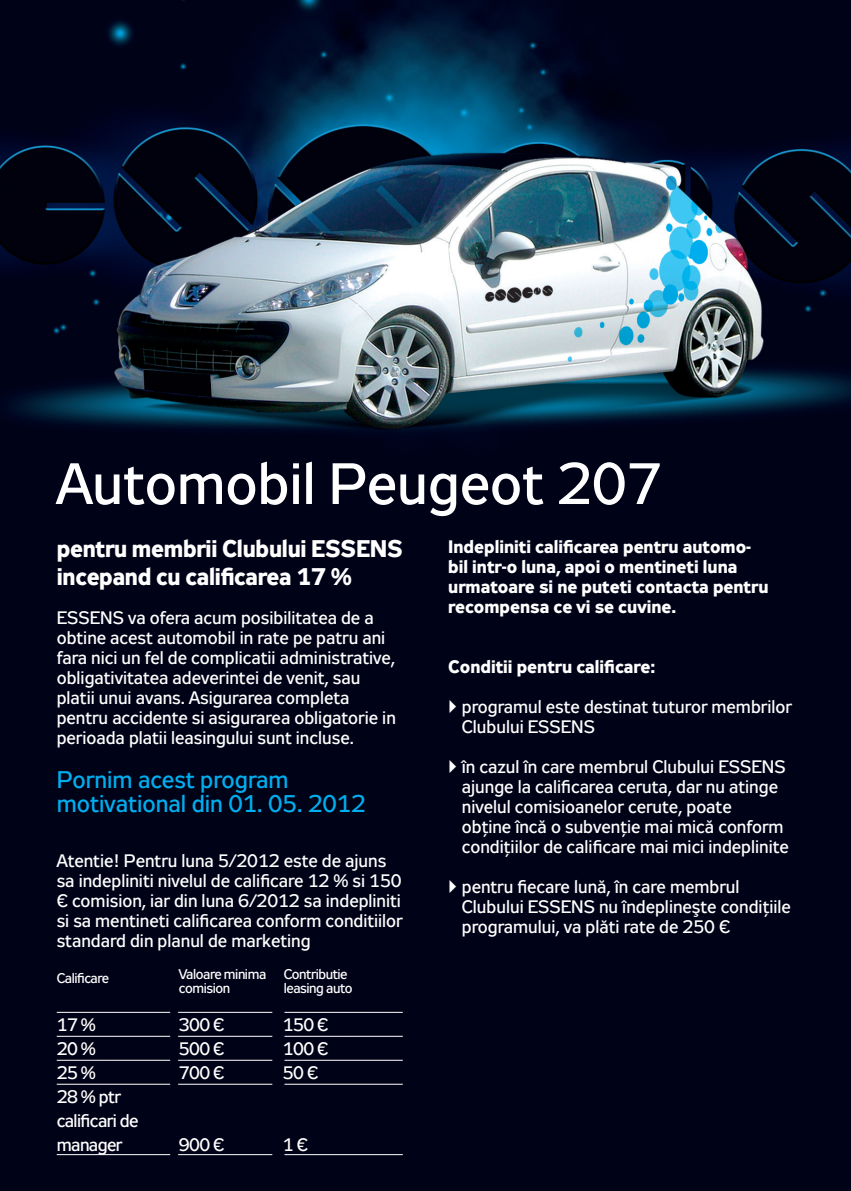
<style>
.page{position:relative;width:851px;height:1191px;background:#fff}
.page>*{position:absolute;margin:0;border:0;box-sizing:border-box;transform-origin:0 0}
.t1{font:58px "Zeppelin 32";color:#fff}
.t2{font:700 24px/28px "Zeppelin 32";letter-spacing:-.01em;color:#fff}
.t3{font:24px/24px "Zeppelin 32";color:#00aeef}
.t4{font:18px/20px "Zeppelin 32";color:#fff}
.t5{font:700 18px/20px "Zeppelin 32";color:#fff}
.t6{font:18px/24px "Zeppelin 32";letter-spacing:-.03em;color:#fff}
.t7{font:14px/14px "Zeppelin 32";letter-spacing:-.03em;color:#fff}
</style>
<div class="page">
<img style="left:0;top:0;width:850px;height:1191px">
<hr style="left:57px;top:1011px;width:113px;height:1px;background:#fff">
<hr style="left:178px;top:1011px;width:94px;height:1px;background:#fff">
<hr style="left:284px;top:1011px;width:119px;height:1px;background:#fff">
<hr style="left:57px;top:1035px;width:113px;height:1px;background:#fff">
<hr style="left:178px;top:1035px;width:94px;height:1px;background:#fff">
<hr style="left:284px;top:1035px;width:119px;height:1px;background:#fff">
<hr style="left:57px;top:1059px;width:113px;height:1px;background:#fff">
<hr style="left:178px;top:1059px;width:94px;height:1px;background:#fff">
<hr style="left:284px;top:1059px;width:119px;height:1px;background:#fff">
<hr style="left:57px;top:1083px;width:113px;height:1px;background:#fff">
<hr style="left:178px;top:1083px;width:94px;height:1px;background:#fff">
<hr style="left:284px;top:1083px;width:119px;height:1px;background:#fff">
<hr style="left:57px;top:1154px;width:113px;height:1px;background:#fff">
<hr style="left:178px;top:1154px;width:94px;height:1px;background:#fff">
<hr style="left:284px;top:1154px;width:119px;height:1px;background:#fff">
<svg style="left:449px;top:699px;width:7px;height:13px"></svg>
<svg style="left:449px;top:759px;width:7px;height:13px"></svg>
<svg style="left:449px;top:879px;width:7px;height:13px"></svg>
<h1 class="t1" style="left:57px;top:452px;width:606px">Automobil Peugeot 207</h1>
<h2 class="t2" style="left:57px;top:535px;width:347px">pentru membrii Clubului ESSENS incepand cu calificarea 17 %</h2>
<p class="t5" style="left:448px;top:536px;width:322px">Indepliniti calificarea pentru automo&shy;bil intr-o luna, apoi o mentineti luna urmatoare si ne puteti contacta pentru recompensa ce vi se cuvine.</p>
<p class="t4" style="left:57px;top:607px;width:340px">ESSENS va ofera acum posibilitatea de a obtine acest automobil in rate pe patru ani fara nici un fel de complicatii administrative, obligativitatea adeverintei de venit, sau platii unui avans. Asigurarea completa pentru accidente si asigurarea obligatorie in perioada platii leasingului sunt incluse.</p>
<h2 class="t3" style="left:57px;top:767px;width:310px">Pornim acest program motivational din 01. 05. 2012</h2>
<p class="t5" style="left:448px;top:656px;width:209px">Conditii pentru calificare:</p>
<p class="t4" style="left:462px;top:696px;width:331px">programul este destinat tuturor membrilor<br>Clubului ESSENS</p>
<p class="t4" style="left:462px;top:756px;width:328px">în cazul în care membrul Clubului ESSENS ajunge la calificarea ceruta, dar nu atinge nivelul comisioanelor cerute, poate<br>obţine încă o subvenţie mai mică conform condiţiilor de calificare mai mici indeplinite</p>
<p class="t4" style="left:462px;top:876px;width:330px">pentru fiecare lună, în care membrul<br>Clubului ESSENS nu îndeplineşte condiţiile programului, va plăti rate de 250 €</p>
<p class="t4" style="left:57px;top:850px;width:347px">Atentie! Pentru luna 5/2012 este de ajuns sa indepliniti nivelul de calificare 12 % si 150 € comision, iar din luna 6/2012 sa indepliniti si sa mentineti calificarea conform conditiilor standard din planul de marketing</p>
<p class="t7" style="left:179px;top:967px;width:89px">Valoare minima comision</p>
<p class="t7" style="left:284px;top:967px;width:70px">Contributie leasing auto</p>
<p class="t7" style="left:57px;top:971px;width:54px">Calificare</p>
<p class="t4" style="left:57px;top:1015px;width:41px">17 %</p>
<p class="t4" style="left:179px;top:1015px;width:47px">300 €</p>
<p class="t4" style="left:283px;top:1015px;width:47px">150 €</p>
<p class="t4" style="left:57px;top:1039px;width:41px">20 %</p>
<p class="t4" style="left:179px;top:1039px;width:47px">500 €</p>
<p class="t4" style="left:283px;top:1039px;width:47px">100 €</p>
<p class="t4" style="left:57px;top:1063px;width:41px">25 %</p>
<p class="t4" style="left:179px;top:1063px;width:47px">700 €</p>
<p class="t4" style="left:283px;top:1063px;width:37px">50 €</p>
<p class="t6" style="left:57px;top:1085px;width:83px">28 % ptr calificari de manager</p>
<p class="t4" style="left:179px;top:1135px;width:47px">900 €</p>
<p class="t4" style="left:283px;top:1135px;width:27px">1 €</p>
</div>
